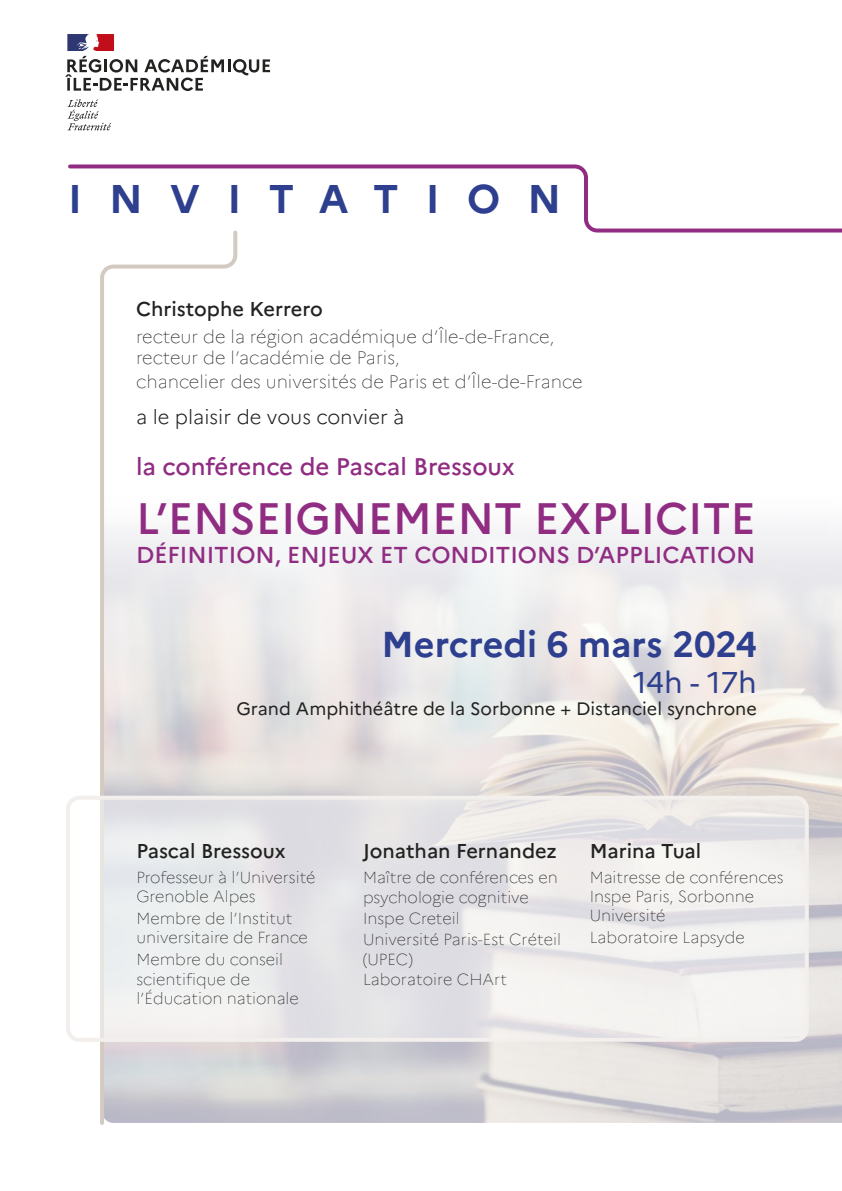
<style>
.page{position:relative;width:842px;height:1191px;background:#fff}
.page>*{position:absolute;margin:0;border:0;box-sizing:border-box;transform-origin:0 0}
.t1{font:500 44px "Marianne";color:#902c82}
.t2{font:700 40px "Marianne";letter-spacing:.68em;color:#2d3f8e}
.t3{font:700 36px "Marianne";color:#2d3f8e}
.t4{font:30px "Marianne";letter-spacing:-.01em;color:#2d3f8e}
.t5{font:500 24px "Marianne";letter-spacing:-.005em;color:#902c82}
.t6{font:500 23px "Marianne";color:#902c82}
.t7{font:500 20px "Marianne";color:#222221}
.t8{font:300 20px "Marianne";color:#222221}
.t9{font:100 18px/21.6px "Marianne";color:#222221}
.t10{font:18px "Marianne";color:#222221}
.t11{font:100 16px/19.2px "Marianne";color:#222221}
</style>
<div class="page">
<svg style="left:67px;top:99px;width:44px;height:31px"></svg>
<svg style="left:65px;top:34px;width:205px;height:57px"></svg>
<svg style="left:68px;top:164px;width:774px;height:69px"></svg>
<svg style="left:98px;top:228px;width:141px;height:897px"></svg>
<svg style="left:68px;top:797px;width:739px;height:242px;fill:#ececeb"></svg>
<div style="left:66px;top:795px;width:743px;height:246px;border:4px solid #f2efec;border-radius:11px"></div>
<h2 class="t2" style="left:68px;top:174px;width:495px">INVITATION</h2>
<p class="t7" style="left:136px;top:296px;width:188px">Christophe Kerrero</p>
<p class="t9" style="left:136px;top:325px;width:420px">recteur de la région académique d’Île-de-France, recteur de l’académie de Paris,</p>
<p class="t9" style="left:136px;top:371px;width:448px">chancelier des universités de Paris et d’Île-de-France</p>
<p class="t8" style="left:136px;top:404px;width:270px">a le plaisir de vous convier à</p>
<h3 class="t5" style="left:136px;top:452px;width:380px">la conférence de Pascal Bressoux</h3>
<h1 class="t1" style="left:136px;top:491px;width:621px">L’ENSEIGNEMENT EXPLICITE</h1>
<h3 class="t6" style="left:136px;top:540px;width:621px">DÉFINITION, ENJEUX ET CONDITIONS D’APPLICATION</h3>
<h3 class="t3" style="left:382px;top:622px;width:377px">Mercredi 6 mars 2024</h3>
<h3 class="t4" style="left:633px;top:664px;width:125px">14h - 17h</h3>
<p class="t10" style="left:236px;top:697px;width:522px">Grand Amphithéâtre de la Sorbonne + Distanciel synchrone</p>
<p class="t7" style="left:136px;top:838px;width:151px">Pascal Bressoux</p>
<p class="t11" style="left:136px;top:867px;width:181px">Professeur à l’Université<br>Grenoble Alpes</p>
<p class="t11" style="left:136px;top:909px;width:173px">Membre de l’Institut universitaire de France</p>
<p class="t11" style="left:136px;top:950px;width:164px">Membre du conseil scientifique de l’Éducation nationale</p>
<p class="t7" style="left:363px;top:838px;width:195px">Jonathan Fernandez</p>
<p class="t11" style="left:363px;top:867px;width:199px;line-height:20.4px">Maître de conférences en psychologie cognitive<br>Inspe Creteil<br>Université Paris-Est Créteil (UPEC)<br>Laboratoire CHArt</p>
<p class="t7" style="left:590px;top:838px;width:113px">Marina Tual</p>
<p class="t11" style="left:590px;top:867px;width:195px">Maitresse de conférences<br>Inspe Paris, Sorbonne<br>Université</p>
<p class="t11" style="left:590px;top:928px;width:157px">Laboratoire Lapsyde</p>
</div>
